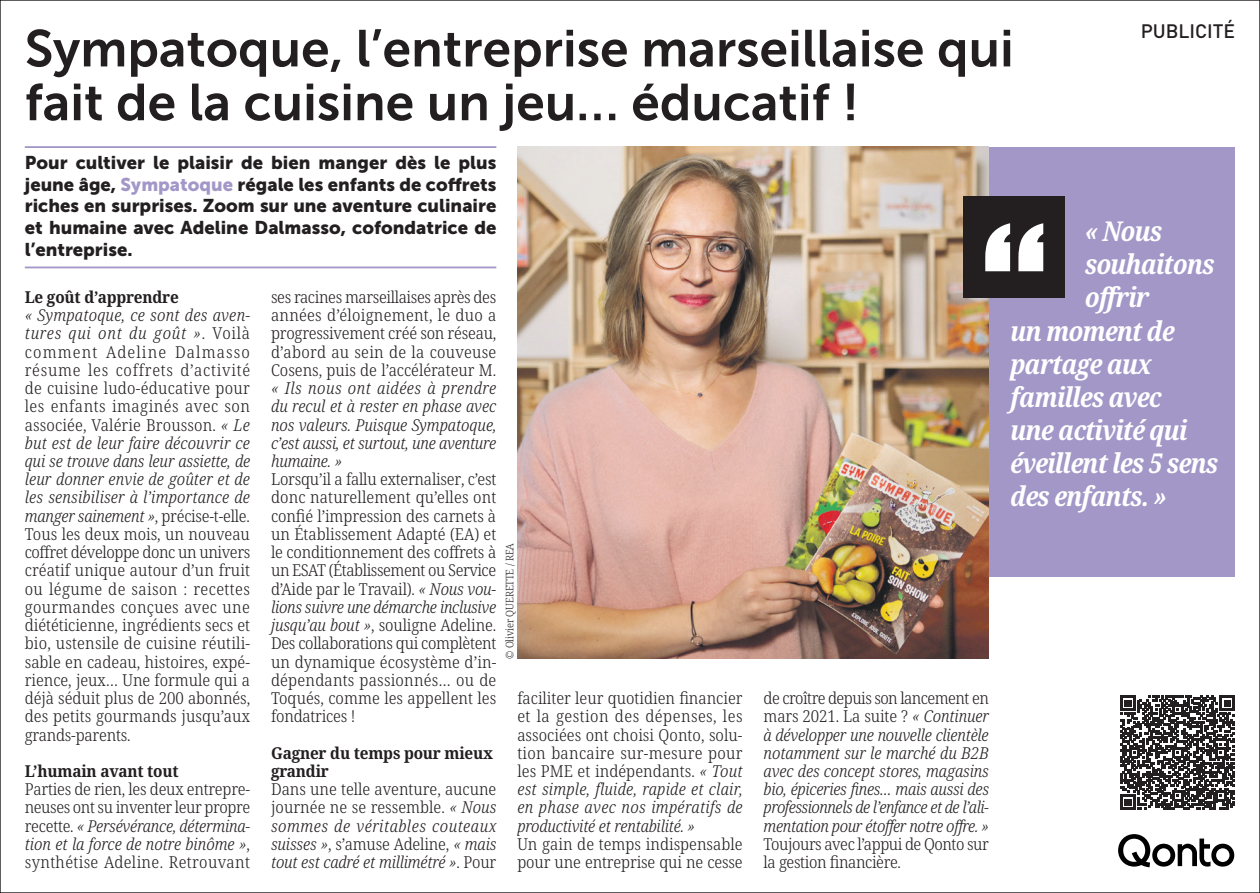
<style>
.page{position:relative;width:1260px;height:893px;background:#fff}
.page>*{position:absolute;margin:0;border:0;box-sizing:border-box;transform-origin:0 0}
.t1{font:51.62px/53.7px "Museo Sans 700";color:#231f20}
.t2{font:italic 700 condensed 27.3px "Noto Serif";letter-spacing:-.03em;color:#fff}
.t3{font:500 19.25px "DIN Pro";letter-spacing:-.005em;color:#231f20}
.t4{font:18.38px/21.9px "Museo Sans 900";color:#231f20;text-align:justify}
.t5{font:300 semi-condensed 16.45px/18.2px "Noto Serif";color:#231f20;text-align:justify}
.t6{font:italic 300 semi-condensed 16.45px/18.2px "Noto Serif";letter-spacing:-.02em;color:#231f20;text-align:justify}
.t7{font:700 semi-condensed 16.45px/18.2px "Noto Serif";letter-spacing:-.01em;color:#231f20}
.t8{font:300 semi-condensed 16.45px/18.2px "Noto Serif";letter-spacing:-.025em;color:#231f20}
.t9{font:300 semi-condensed 10.5px "Noto Serif";letter-spacing:-.01em;color:#231f20}
.s1{color:#a397c8}
.s2{font-style:italic}
.s3{font-style:normal}
</style>
<div class="page">
<div style="left:562px;top:147px;width:673px;height:429px;background:#a397c8"></div>
<img style="left:517px;top:147px;width:472px;height:512px">
<div style="left:963px;top:196px;width:102px;height:102px;background:#231f20"></div>
<svg style="left:985px;top:223px;width:58px;height:48px"></svg>
<hr style="left:25px;top:146px;width:471px;height:2px;background:#a397c8">
<hr style="left:25px;top:267px;width:471px;height:1px;background:#a397c8">
<svg style="left:1118px;top:834px;width:116px;height:34px"></svg>
<svg style="left:1120px;top:695px;width:115px;height:115px"></svg>
<h1 class="t1" style="left:25px;top:22px;width:991px">Sympatoque, l’entreprise marseillaise qui fait de la cuisine un jeu… éducatif !</h1>
<p class="t3" style="left:1141px;top:16px;width:96px">PUBLICITÉ</p>
<p class="t4" style="left:25px;top:151px;width:473px">Pour cultiver le plaisir de bien manger dès le plus jeune âge, <span class="s1">Sympatoque</span> régale les enfants de coffrets riches en surprises. Zoom sur une aventure culinaire et humaine avec Adeline Dalmasso, cofondatrice de l’entreprise.</p>
<p class="t7" style="left:25px;top:288px;width:156px">Le goût d’apprendre</p>
<p class="t5" style="left:25px;top:307px;width:227px"><span class="s2">« Sympatoque, ce sont des aven&shy;tures qui ont du goût »</span>. Voilà comment Adeline Dalmasso résume les coffrets d’activité de cuisine ludo-éducative pour les enfants imaginés avec son associée, Valérie Brousson. <span class="s2">« Le but est de leur faire découvrir ce qui se trouve dans leur assiette, de leur donner envie de goûter et de les sensibiliser à l’importance de manger sainement »</span>, précise-t-elle.<br>Tous les deux mois, un nouveau coffret développe donc un univers créatif unique autour d’un fruit ou légume de saison : recettes gourmandes conçues avec une diététicienne, ingrédients secs et bio, ustensile de cuisine réutili&shy;sable en cadeau, histoires, expé&shy;rience, jeux… Une formule qui a déjà séduit plus de 200 abonnés, des petits gourmands jusqu’aux grands-parents.</p>
<p class="t7" style="left:25px;top:762px;width:155px">L’humain avant tout</p>
<p class="t5" style="left:25px;top:781px;width:227px">Parties de rien, les deux entrepre&shy;neuses ont su inventer leur propre recette. <span class="s2">« Persévérance, détermina&shy;tion et la force de notre binôme »</span>, synthétise Adeline. Retrouvant</p>
<p class="t5" style="left:271px;top:288px;width:227px">ses racines marseillaises après des années d’éloignement, le duo a progressivement créé son réseau, d’abord au sein de la couveuse Cosens, puis de l’accélérateur M.</p>
<p class="t6" style="left:271px;top:380px;width:227px">« Ils nous ont aidées à prendre du recul et à rester en phase avec nos valeurs. Puisque Sympatoque, c’est aussi, et surtout, une aventure humaine. »</p>
<p class="t5" style="left:271px;top:471px;width:227px">Lorsqu’il a fallu externaliser, c’est donc naturellement qu’elles ont confié l’impression des carnets à un Établissement Adapté (EA) et le conditionnement des coffrets à un ESAT (Établissement ou Service d’Aide par le Travail). <span class="s2">« Nous vou&shy;lions suivre une démarche inclusive jusqu’au bout »</span>, souligne Adeline.<br>Des collaborations qui complètent un dynamique écosystème d’in&shy;dépendants passionnés… ou de Toqués, comme les appellent les fondatrices !</p>
<p class="t7" style="left:271px;top:744px;width:224px">Gagner du temps pour mieux grandir</p>
<p class="t5" style="left:271px;top:781px;width:227px">Dans une telle aventure, aucune journée ne se ressemble. <span class="s2">« Nous sommes de véritables couteaux suisses »</span>, s’amuse Adeline, <span class="s2">« mais tout est cadré et millimétré »</span>. Pour</p>
<p class="t9" style="left:503px;top:659px;width:117px;rotate:-90deg">© Olivier QUERETTE / REA</p>
<p class="t5" style="left:517px;top:690px;width:227px">faciliter leur quotidien financier et la gestion des dépenses, les associées ont choisi Qonto, solu&shy;tion bancaire sur-mesure pour les PME et indépendants. <span class="s2">« Tout est simple, fluide, rapide et clair, en phase avec nos impératifs de productivité et rentabilité. »</span></p>
<p class="t5" style="left:517px;top:835px;width:227px">Un gain de temps indispensable pour une entreprise qui ne cesse</p>
<h2 class="t2" style="left:1085px;top:212px;width:79px">« Nous</h2>
<h2 class="t2" style="left:1085px;top:245px;width:131px">souhaitons</h2>
<h2 class="t2" style="left:1085px;top:279px;width:66px">offrir</h2>
<h2 class="t2" style="left:1010px;top:312px;width:166px">un moment de</h2>
<h2 class="t2" style="left:1010px;top:345px;width:143px">partage aux</h2>
<h2 class="t2" style="left:1010px;top:378px;width:153px">familles avec</h2>
<h2 class="t2" style="left:1010px;top:411px;width:179px">une activité qui</h2>
<h2 class="t2" style="left:1010px;top:444px;width:209px">éveillent les 5 sens</h2>
<h2 class="t2" style="left:1010px;top:478px;width:158px">des enfants. »</h2>
<p class="t6" style="left:764px;top:690px;width:227px"><span class="s3">de croître depuis son lancement en mars 2021. La suite ?</span> « Continuer à développer une nouvelle clientèle notamment sur le marché du B2B avec des concept stores, magasins bio, épiceries fines… mais aussi des professionnels de l’enfance et de l’ali&shy;mentation pour étoffer notre offre. »</p>
<p class="t8" style="left:764px;top:835px;width:227px">Toujours avec l’appui de Qonto sur la gestion financière.</p>
</div>
